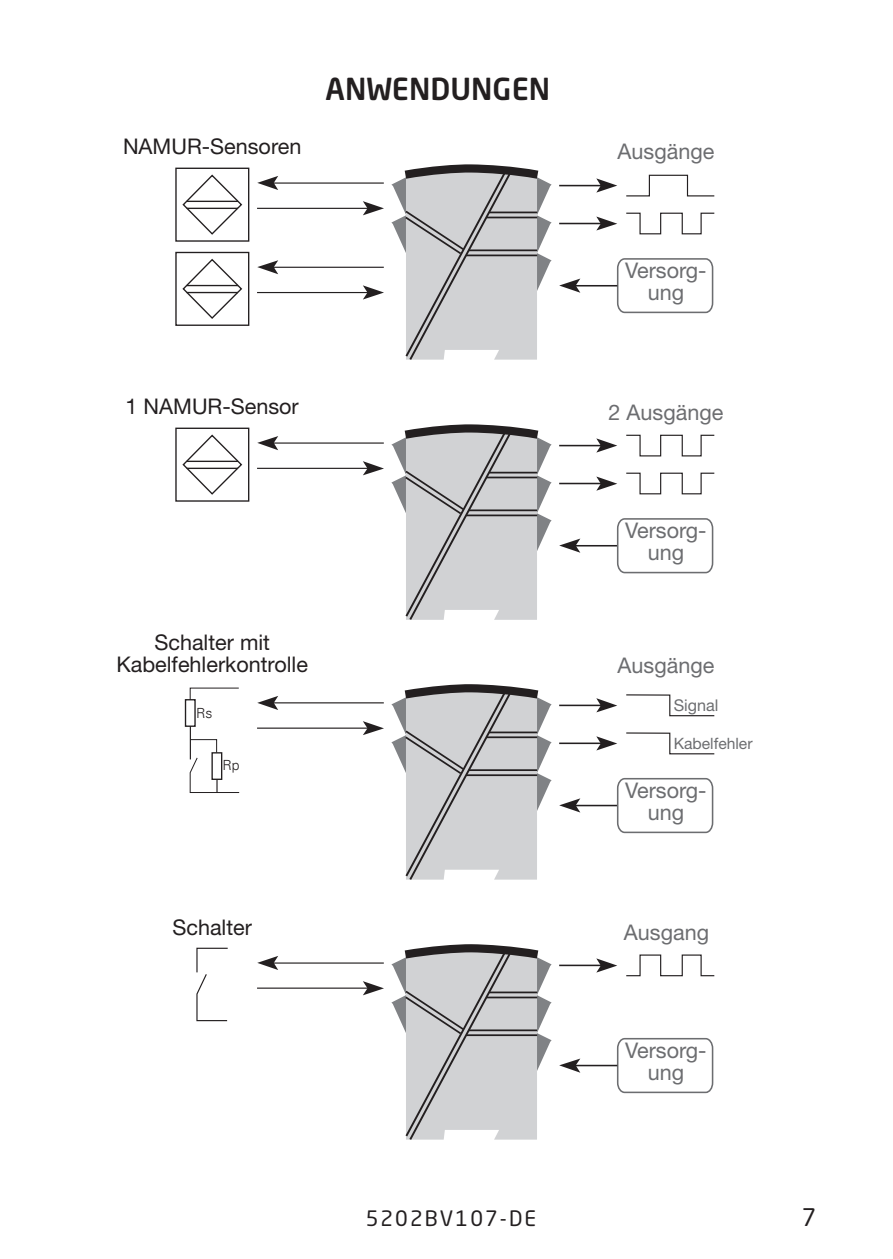
<style>
.page{position:relative;width:893px;height:1259px;background:#fff}
.page>*{position:absolute;margin:0;border:0;box-sizing:border-box;transform-origin:0 0}
.t1{font:500 30px "Neo Sans Pro";color:#231f20}
.t2{font:24px "Neo Sans Pro";color:#231f20}
.t3{font:21.6px/21.6px "Helvetica Neue LT Std";color:#6c6d70;text-align:center}
.t4{font:21.6px/21.6px "Helvetica Neue LT Std";color:#231f20;text-align:center}
.t5{font:21px "Neo Sans Pro";letter-spacing:.1em;color:#231f20}
.t6{font:16.2px "Helvetica Neue LT Std";color:#6c6d70}
.t7{font:15.6px "Helvetica Neue LT Std";color:#6c6d70}
.t8{font:14.1px "USA Light Plain";color:#231f20}
</style>
<div class="page">
<svg style="left:391px;top:164px;width:161px;height:196px"></svg>
<svg style="left:257px;top:176px;width:21px;height:14px"></svg>
<hr style="left:272px;top:182px;width:112px;height:2px;background:#231f20">
<svg style="left:363px;top:201px;width:21px;height:14px"></svg>
<hr style="left:257px;top:208px;width:119px;height:1px;background:#231f20">
<svg style="left:257px;top:260px;width:21px;height:14px"></svg>
<hr style="left:272px;top:267px;width:112px;height:1px;background:#231f20">
<svg style="left:363px;top:285px;width:21px;height:14px"></svg>
<hr style="left:257px;top:292px;width:119px;height:1px;background:#231f20">
<svg style="left:559px;top:278px;width:21px;height:15px"></svg>
<svg style="left:616px;top:258px;width:98px;height:56px"></svg>
<hr style="left:573px;top:285px;width:44px;height:1px;background:#231f20">
<div style="left:175px;top:168px;width:74px;height:74px;border:1px solid #231f20"></div>
<svg style="left:182px;top:174px;width:61px;height:61px"></svg>
<hr style="left:187px;top:201px;width:51px;height:1px;background:#231f20">
<hr style="left:187px;top:208px;width:51px;height:1px;background:#231f20">
<div style="left:175px;top:252px;width:74px;height:74px;border:1px solid #231f20"></div>
<svg style="left:182px;top:258px;width:61px;height:61px"></svg>
<hr style="left:187px;top:285px;width:51px;height:1px;background:#231f20">
<hr style="left:187px;top:292px;width:51px;height:1px;background:#231f20">
<svg style="left:596px;top:178px;width:21px;height:15px"></svg>
<hr style="left:559px;top:185px;width:44px;height:1px;background:#231f20">
<svg style="left:596px;top:216px;width:21px;height:14px"></svg>
<hr style="left:559px;top:223px;width:44px;height:1px;background:#231f20">
<svg style="left:626px;top:174px;width:89px;height:23px"></svg>
<svg style="left:626px;top:212px;width:89px;height:23px"></svg>
<svg style="left:559px;top:798px;width:21px;height:14px"></svg>
<hr style="left:573px;top:805px;width:44px;height:1px;background:#231f20">
<svg style="left:391px;top:684px;width:161px;height:196px"></svg>
<svg style="left:257px;top:696px;width:21px;height:14px"></svg>
<hr style="left:272px;top:702px;width:112px;height:1px;background:#231f20">
<svg style="left:363px;top:721px;width:21px;height:14px"></svg>
<hr style="left:257px;top:727px;width:119px;height:1px;background:#231f20">
<svg style="left:616px;top:778px;width:98px;height:56px"></svg>
<svg style="left:189px;top:687px;width:50px;height:12px"></svg>
<div style="left:185px;top:699px;width:11px;height:28px;border:1px solid #231f20"></div>
<hr style="left:190px;top:726px;width:1px;height:33px;background:#231f20">
<svg style="left:189px;top:739px;width:51px;height:54px"></svg>
<svg style="left:596px;top:698px;width:21px;height:14px"></svg>
<hr style="left:559px;top:704px;width:44px;height:2px;background:#231f20">
<svg style="left:596px;top:736px;width:21px;height:14px"></svg>
<hr style="left:559px;top:742px;width:44px;height:2px;background:#231f20">
<svg style="left:626px;top:694px;width:89px;height:23px"></svg>
<svg style="left:626px;top:732px;width:89px;height:23px"></svg>
<svg style="left:559px;top:538px;width:21px;height:15px"></svg>
<hr style="left:573px;top:545px;width:44px;height:1px;background:#231f20">
<svg style="left:391px;top:424px;width:161px;height:196px"></svg>
<svg style="left:257px;top:436px;width:21px;height:14px"></svg>
<hr style="left:272px;top:442px;width:112px;height:2px;background:#231f20">
<svg style="left:363px;top:461px;width:21px;height:14px"></svg>
<hr style="left:257px;top:468px;width:119px;height:1px;background:#231f20">
<svg style="left:616px;top:518px;width:98px;height:56px"></svg>
<div style="left:175px;top:427px;width:74px;height:75px;border:1px solid #231f20"></div>
<svg style="left:182px;top:434px;width:61px;height:61px"></svg>
<hr style="left:187px;top:461px;width:51px;height:1px;background:#231f20">
<hr style="left:187px;top:468px;width:51px;height:1px;background:#231f20">
<svg style="left:596px;top:438px;width:21px;height:14px"></svg>
<hr style="left:559px;top:445px;width:44px;height:1px;background:#231f20">
<svg style="left:596px;top:476px;width:21px;height:15px"></svg>
<hr style="left:559px;top:483px;width:44px;height:1px;background:#231f20">
<svg style="left:626px;top:472px;width:89px;height:23px"></svg>
<svg style="left:626px;top:434px;width:89px;height:23px"></svg>
<svg style="left:391px;top:944px;width:161px;height:196px"></svg>
<svg style="left:257px;top:956px;width:21px;height:14px"></svg>
<hr style="left:272px;top:962px;width:112px;height:1px;background:#231f20">
<svg style="left:363px;top:981px;width:21px;height:14px"></svg>
<hr style="left:257px;top:987px;width:119px;height:1px;background:#231f20">
<svg style="left:616px;top:1037px;width:98px;height:57px"></svg>
<svg style="left:559px;top:1058px;width:21px;height:14px"></svg>
<hr style="left:573px;top:1064px;width:44px;height:2px;background:#231f20">
<svg style="left:196px;top:947px;width:32px;height:74px"></svg>
<svg style="left:596px;top:958px;width:21px;height:14px"></svg>
<hr style="left:559px;top:964px;width:44px;height:2px;background:#231f20">
<svg style="left:626px;top:954px;width:89px;height:23px"></svg>
<p class="t4" style="left:123px;top:136px;width:180px">NAMUR-Sensoren</p>
<h1 class="t1" style="left:326px;top:69px;width:226px">ANWENDUNGEN</h1>
<p class="t4" style="left:126px;top:395px;width:175px">1 NAMUR-Sensor</p>
<p class="t4" style="left:116px;top:631px;width:193px">Schalter mit<br>Kabelfehlerkontrolle</p>
<p class="t8" style="left:196px;top:704px;width:18px">Rs</p>
<p class="t8" style="left:222px;top:756px;width:19px">Rp</p>
<p class="t4" style="left:172px;top:916px;width:81px">Schalter</p>
<p class="t3" style="left:618px;top:141px;width:98px">Ausgänge</p>
<p class="t3" style="left:625px;top:259px;width:83px">Versorg&shy;ung</p>
<p class="t3" style="left:609px;top:401px;width:116px">2 Ausgänge</p>
<p class="t3" style="left:625px;top:519px;width:83px">Versorg&shy;ung</p>
<p class="t3" style="left:618px;top:654px;width:98px">Ausgänge</p>
<p class="t6" style="left:674px;top:695px;width:46px">Signal</p>
<p class="t7" style="left:674px;top:734px;width:80px">Kabelfehler</p>
<p class="t3" style="left:625px;top:779px;width:83px">Versorg&shy;ung</p>
<p class="t3" style="left:624px;top:920px;width:87px">Ausgang</p>
<p class="t3" style="left:625px;top:1039px;width:83px">Versorg&shy;ung</p>
<p class="t5" style="left:366px;top:1205px;width:172px">5202BV107-DE</p>
<p class="t2" style="left:802px;top:1202px;width:16px">7</p>
</div>
